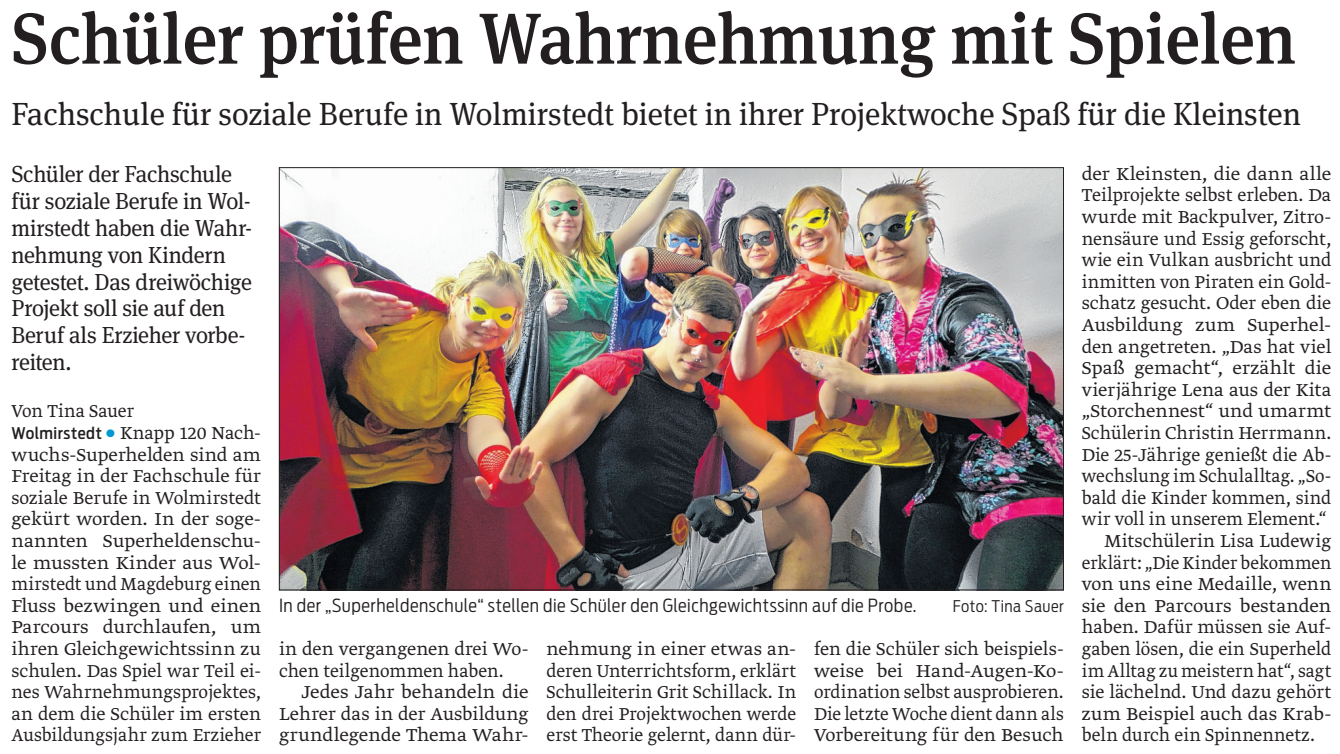
<style>
.page{position:relative;width:1340px;height:754px;background:#fff}
.page>*{position:absolute;margin:0;border:0;box-sizing:border-box;transform-origin:0 0}
._084n_Titel_36pt{font:500 72px "Meta Serif Pro";letter-spacing:-.005em;color:#231f20;scale:.95 1}
._051n_Unterzeile_16p{font:32px "Meta Serif Pro";color:#231f20}
._040n_Vorspann{font:23.2px/26.8px "Meta Serif Pro";letter-spacing:-.01em;color:#231f20}
._010n_Lauftext{font:300 20.4px/21.6px "Greta Text Std";color:#231f20;text-align:justify}
._010n_Lauftext-2{font:300 20.4px/21.6px "Greta Text Std";color:#231f20;text-align:justify;scale:1.05 1}
._011n_Lauftext_Ortsm{font:300 20.4px/21.6px "Greta Text Std";color:#231f20;text-align:justify}
._020n_Autorenzeile{font:300 20.4px "Greta Text Std";color:#231f20}
._030n_BU{font:300 18px "Antenna Cond";letter-spacing:.025em;color:#231f20}
._030n_BU-2{font:300 16px "Antenna Cond";letter-spacing:.03em;color:#231f20}
.s1{font-family:"Antenna Cond";font-weight:500;font-size:16px}
.s2{color:#0099d1}
</style>
<div class="page">
<img style="left:281px;top:169px;width:780px;height:419px">
<p class="_084n_Titel_36pt" style="left:11px;top:-17px;width:1353px">Schüler prüfen Wahrnehmung mit Spielen</p>
<p class="_051n_Unterzeile_16p" style="left:11px;top:90px;width:1290px">Fachschule für soziale Berufe in Wolmirstedt bietet in ihrer Projektwoche Spaß für die Kleinsten</p>
<p class="_040n_Vorspann" style="left:11px;top:160px;width:242px">Schüler der Fachschule für soziale Berufe in Wol&shy;mirstedt haben die Wahr&shy;nehmung von Kindern getestet. Das dreiwöchige<br>Projekt soll sie auf den<br>Beruf als Erzieher vorbe&shy;reiten.</p>
<p class="_020n_Autorenzeile" style="left:11px;top:399px;width:124px">Von Tina Sauer</p>
<p class="_011n_Lauftext_Ortsm" style="left:11px;top:423px;width:251px"><span class="s1">Wolmirstedt</span> <span class="s2">●</span> Knapp 120 Nach&shy;wuchs-Superhelden sind am Freitag in der Fachschule für soziale Berufe in Wolmirstedt gekürt worden. In der soge&shy;nannten Superheldenschu&shy;le mussten Kinder aus Wol&shy;mirstedt und Magdeburg einen Fluss bezwingen und einen Parcours durchlaufen, um ihren Gleichgewichtssinn zu schulen. Das Spiel war Teil ei&shy;nes Wahrnehmungsprojektes, an dem die Schüler im ersten Ausbildungsjahr zum Erzieher</p>
<p class="_030n_BU" style="left:279px;top:594px;width:639px">In der „Superheldenschule“ stellen die Schüler den Gleichgewichtssinn auf die Probe.</p>
<p class="_030n_BU-2" style="left:952px;top:596px;width:112px">Foto: Tina Sauer</p>
<p class="_011n_Lauftext_Ortsm" style="left:279px;top:639px;width:251px">in den vergangenen drei Wo&shy;chen teilgenommen haben.</p>
<p class="_010n_Lauftext-2" style="left:279px;top:682px;width:239px;text-indent:23px">Jedes Jahr behandeln die Lehrer das in der Ausbildung grundlegende Thema Wahr-</p>
<p class="_010n_Lauftext" style="left:546px;top:639px;width:251px">nehmung in einer etwas an&shy;deren Unterrichtsform, erklärt Schulleiterin Grit Schillack. In den drei Projektwochen werde erst Theorie gelernt, dann dür-</p>
<p class="_010n_Lauftext" style="left:814px;top:639px;width:251px">fen die Schüler sich beispiels&shy;weise bei Hand-Augen-Ko&shy;ordination selbst ausprobieren.<br>Die letzte Woche dient dann als Vorbereitung für den Besuch</p>
<p class="_010n_Lauftext-2" style="left:1081px;top:164px;width:239px">der Kleinsten, die dann alle Teilprojekte selbst erleben. Da wurde mit Backpulver, Zitro&shy;nensäure und Essig geforscht, wie ein Vulkan ausbricht und inmitten von Piraten ein Gold&shy;schatz gesucht. Oder eben die Ausbildung zum Superhel&shy;den angetreten. „Das hat viel Spaß gemacht“, erzählt die vierjährige Lena aus der Kita „Storchennest“ und umarmt Schülerin Christin Herrmann.<br>Die 25-Jährige genießt die Ab&shy;wechslung im Schulalltag. „So&shy;bald die Kinder kommen, sind wir voll in unserem Element.“</p>
<p class="_010n_Lauftext" style="left:1081px;top:531px;width:251px;text-indent:23px">Mitschülerin Lisa Ludewig erklärt: „Die Kinder bekommen von uns eine Medaille, wenn sie den Parcours bestanden haben. Dafür müssen sie Auf&shy;gaben lösen, die ein Superheld im Alltag zu meistern hat“, sagt sie lächelnd. Und dazu gehört zum Beispiel auch das Krab&shy;beln durch ein Spinnennetz.</p>
</div>
